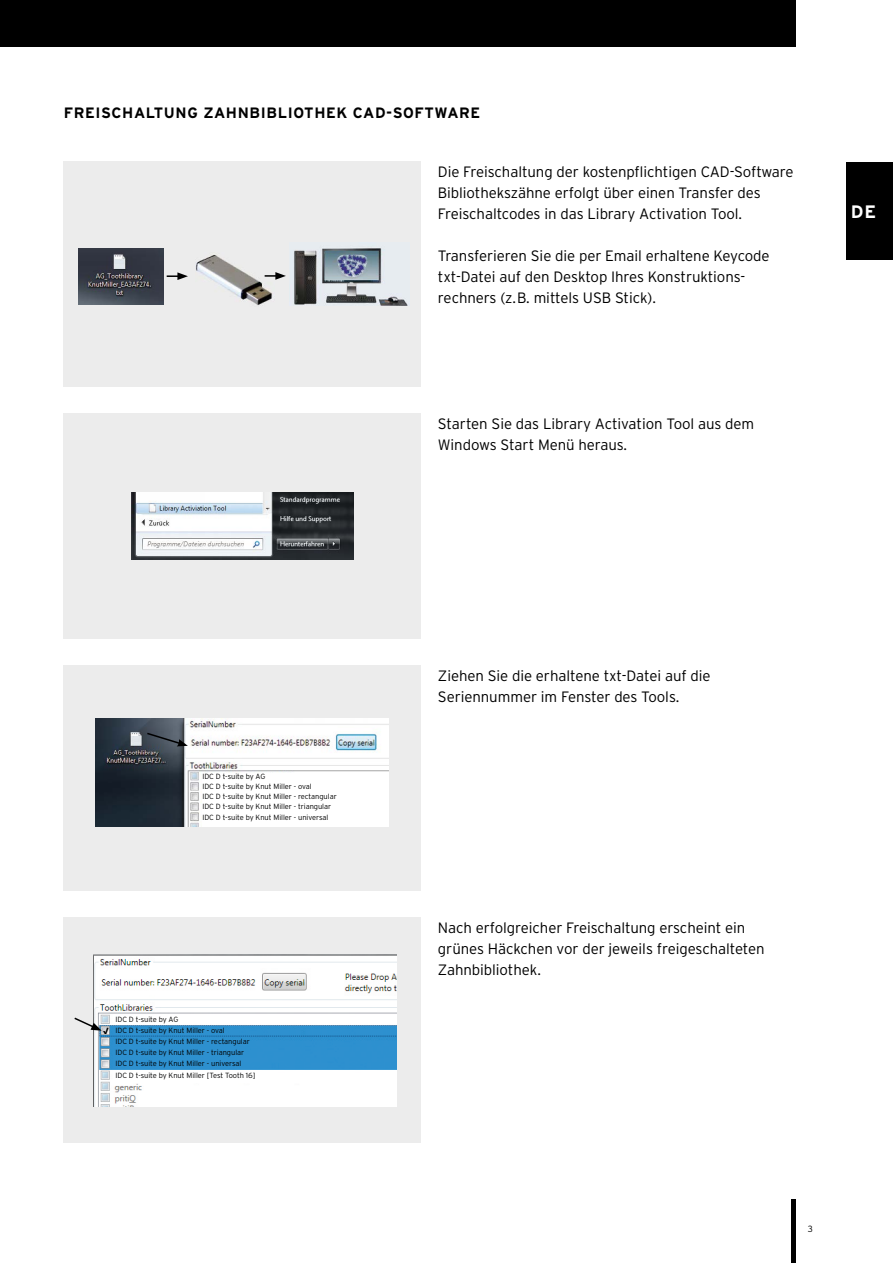
<style>
.page{position:relative;width:893px;height:1263px;background:#fff}
.page>*{position:absolute;margin:0;border:0;box-sizing:border-box;transform-origin:0 0}
.t1{font:700 18px "Interstate";color:#fff}
.t2{font:300 15px/21px "Interstate";letter-spacing:-.005em;color:#000}
.t3{font:700 15px "Interstate";letter-spacing:.04em;color:#000}
.t4{font:300 9px "Interstate";color:#000}
.t5{font:900 9px "Interstate";color:#000}
.t6{font:300 7.5px/10.2px "Interstate";letter-spacing:-.005em;color:#000}
</style>
<div class="page">
<hr style="left:791px;top:1199px;width:4px;height:64px;background:#000">
<div style="left:0;top:0;width:795px;height:47px;background:#000"></div>
<div style="left:64px;top:162px;width:357px;height:225px;background:#ececec"></div>
<div style="left:64px;top:414px;width:357px;height:225px;background:#ececec"></div>
<img style="left:132px;top:493px;width:221px;height:67px">
<img style="left:196px;top:255px;width:76px;height:50px">
<img style="left:294px;top:245px;width:114px;height:61px">
<svg style="left:167px;top:272px;width:21px;height:8px"></svg>
<svg style="left:265px;top:272px;width:21px;height:8px"></svg>
<div style="left:64px;top:665px;width:357px;height:226px;background:#ececec"></div>
<img style="left:96px;top:719px;width:293px;height:107px">
<div style="left:64px;top:917px;width:357px;height:226px;background:#ececec"></div>
<img style="left:94px;top:955px;width:302px;height:151px">
<svg style="left:145px;top:731px;width:43px;height:15px"></svg>
<img style="left:78px;top:248px;width:85px;height:56px">
<svg style="left:74px;top:1016px;width:28px;height:15px"></svg>
<div style="left:846px;top:162px;width:47px;height:97px;background:#000"></div>
<div style="left:202px;top:773px;width:170px;height:53px;background:#fff"></div>
<p class="t3" style="left:64px;top:104px;width:418px">FREISCHALTUNG ZAHNBIBLIOTHEK CAD-SOFTWARE</p>
<p class="t2" style="left:438px;top:161px;width:357px">Die Freischaltung der kostenpflichtigen CAD-Software<br>Bibliothekszähne erfolgt über einen Transfer des<br>Freischaltcodes in das Library Activation Tool.</p>
<p class="t2" style="left:438px;top:245px;width:333px">Transferieren Sie die per Email erhaltene Keycode txt-Datei auf den Desktop Ihres Konstruktions&shy;rechners (z. B. mittels USB Stick).</p>
<p class="t2" style="left:438px;top:413px;width:318px">Starten Sie das Library Activation Tool aus dem<br>Windows Start Menü heraus.</p>
<p class="t1" style="left:851px;top:200px;width:27px">DE</p>
<p class="t6" style="left:202px;top:771px;width:136px">IDC D t-suite by AG<br>IDC D t-suite by Knut Miller - oval<br>IDC D t-suite by Knut Miller - rectangular IDC D t-suite by Knut Miller - triangular IDC D t-suite by Knut Miller - universal</p>
<p class="t6" style="left:115px;top:1014px;width:136px;line-height:11.1px">IDC D t-suite by AG<br>IDC D t-suite by Knut Miller - oval<br>IDC D t-suite by Knut Miller - rectangular IDC D t-suite by Knut Miller - triangular IDC D t-suite by Knut Miller - universal</p>
<p class="t6" style="left:115px;top:1070px;width:141px">IDC D t-suite by Knut Miller [Test Tooth 16]</p>
<p class="t5" style="left:103px;top:1025px;width:8px">√</p>
<p class="t2" style="left:438px;top:665px;width:274px">Ziehen Sie die erhaltene txt-Datei auf die<br>Seriennummer im Fenster des Tools.</p>
<p class="t2" style="left:438px;top:917px;width:328px">Nach erfolgreicher Freischaltung erscheint ein grünes Häckchen vor der jeweils freigeschalteten<br>Zahnbibliothek.</p>
<p class="t4" style="left:808px;top:1223px;width:7px">3</p>
</div>
